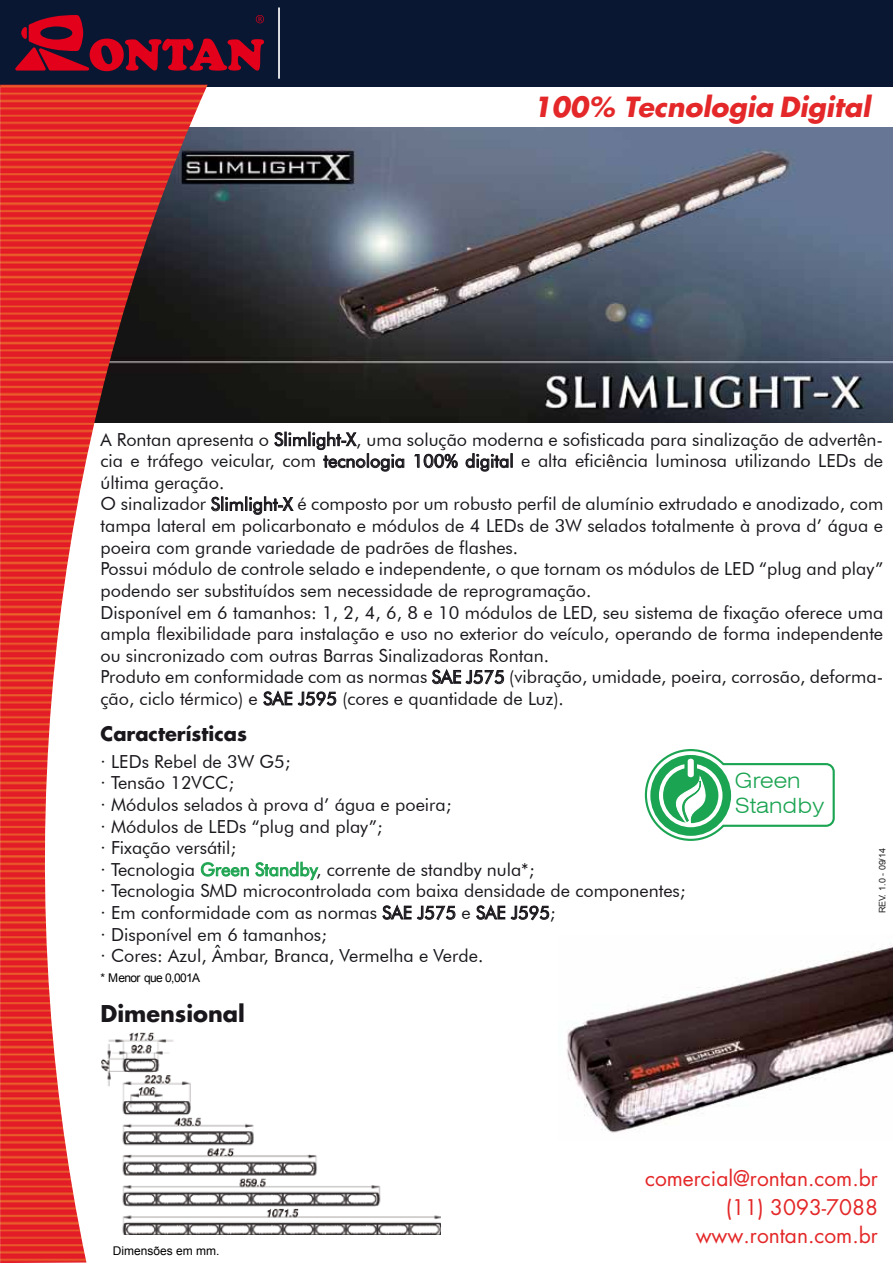
<style>
.page{position:relative;width:893px;height:1263px;background:#fff}
.page>*{position:absolute;margin:0;border:0;box-sizing:border-box;transform-origin:0 0}
.t1{font:italic 700 27px "Futura LT Pro";color:#e42728}
.t2{font:700 22.5px "Futura LT Pro";color:#1a171c}
.t3{font:21px/28.2px "Futura LT Pro";color:#e42728;text-align:right}
.t4{font:300 expanded 21px/25.5px "Swiss 721 BT";color:#1ba452}
.t5{font:700 19.5px "Futura LT Pro";color:#1a171c}
.t6{font:18px/21.6px "Futura BT";color:#1a171c}
.t7{font:12px "Arial";letter-spacing:-.055em;color:#000}
.t8{font:12px "Arial";color:#000}
.t9{font:9px "Arial";letter-spacing:-.055em;color:#221f20}
.s1{color:#1ea451}
</style>
<div class="page">
<div style="left:0;top:0;width:893px;height:86px;background:#091732"></div>
<svg style="left:15px;top:15px;width:249px;height:56px"></svg>
<hr style="left:278px;top:8px;width:2px;height:71px;background:#fff">
<img style="left:208px;top:127px;width:685px;height:295px">
<img style="left:0;top:85px;width:208px;height:1178px">
<svg style="left:274px;top:431px;width:131px;height:41px"></svg>
<svg style="left:414px;top:453px;width:44px;height:16px"></svg>
<svg style="left:465px;top:453px;width:44px;height:19px"></svg>
<div style="left:510px;top:453px;width:3px;height:15px;border:1px solid #1a171c"></div>
<svg style="left:211px;top:496px;width:83px;height:19px"></svg>
<svg style="left:432px;top:668px;width:72px;height:17px"></svg>
<svg style="left:263px;top:690px;width:74px;height:17px"></svg>
<svg style="left:644px;top:749px;width:191px;height:92px"></svg>
<img style="left:566px;top:945px;width:327px;height:188px">
<svg style="left:201px;top:862px;width:48px;height:15px"></svg>
<svg style="left:255px;top:861px;width:64px;height:19px"></svg>
<svg style="left:382px;top:904px;width:74px;height:16px"></svg>
<svg style="left:476px;top:904px;width:74px;height:17px"></svg>
<img style="left:101px;top:1032px;width:340px;height:202px">
<h1 class="t1" style="left:533px;top:86px;width:339px">100% Tecnologia Digital</h1>
<p class="t6" style="left:100px;top:428px;width:784px">A Rontan apresenta o Slimlight-X, uma solução moderna e sofisticada para sinalização de advertên&shy;cia e tráfego veicular, com tecnologia 100% digital e alta eficiência luminosa utilizando LEDs de última geração.<br>O sinalizador Slimlight-X é composto por um robusto perfil de alumínio extrudado e anodizado, com tampa lateral em policarbonato e módulos de 4 LEDs de 3W selados totalmente à prova d’ água e poeira com grande variedade de padrões de flashes.<br>Possui módulo de controle selado e independente, o que tornam os módulos de LED “plug and play” podendo ser substituídos sem necessidade de reprogramação.<br>Disponível em 6 tamanhos: 1, 2, 4, 6, 8 e 10 módulos de LED, seu sistema de fixação oferece uma ampla flexibilidade para instalação e uso no exterior do veículo, operando de forma independente ou sincronizado com outras Barras Sinalizadoras Rontan.<br>Produto em conformidade com as normas SAE J575 (vibração, umidade, poeira, corrosão, deforma&shy;ção, ciclo térmico) e SAE J595 (cores e quantidade de Luz).</p>
<p class="t5" style="left:100px;top:718px;width:148px">Características</p>
<p class="t6" style="left:100px;top:750px;width:587px">· LEDs Rebel de 3W G5;<br>· Tensão 12VCC;<br>· Módulos selados à prova d’ água e poeira;<br>· Módulos de LEDs “plug and play”;<br>· Fixação versátil;<br>· Tecnologia <span class="s1">Green Standby</span>, corrente de standby nula*;<br>· Tecnologia SMD microcontrolada com baixa densidade de componentes; · Em conformidade com as normas SAE J575 e SAE J595;<br>· Disponível em 6 tamanhos;<br>· Cores: Azul, Âmbar, Branca, Vermelha e Verde.</p>
<p class="t2" style="left:100px;top:996px;width:146px">Dimensional</p>
<p class="t7" style="left:100px;top:970px;width:101px">* Menor que 0,001A</p>
<p class="t4" style="left:735px;top:768px;width:91px">Green<br>Standby</p>
<p class="t9" style="left:877px;top:913px;width:66px;rotate:-90deg">REV. 1.0 - 09/14</p>
<p class="t8" style="left:113px;top:1243px;width:108px">Dimensões em mm.</p>
<p class="t3" style="left:645px;top:1164px;width:234px">comercial@rontan.com.br (11) 3093-7088 www.rontan.com.br</p>
</div>
